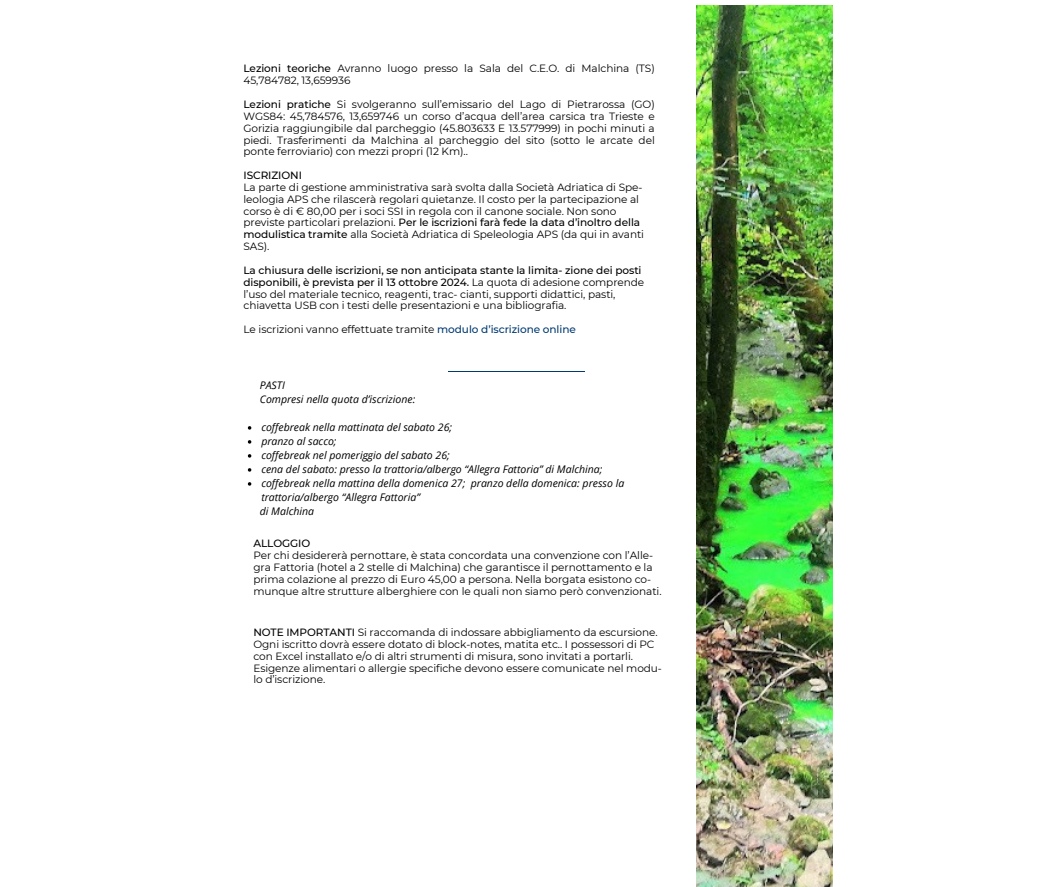
<style>
.page{position:relative;width:1058px;height:887px;background:#fff}
.page>*{position:absolute;margin:0;border:0;box-sizing:border-box;transform-origin:0 0}
.t1{font:10.5px/11.9px "Montserrat";letter-spacing:-.005em;color:#000}
.t2{font:italic 10.5px/14px "Open Sans";color:#000}
.t3{font:500 10.5px "Montserrat";letter-spacing:-.005em;color:#000}
.s1{font-weight:500}
.s2{font-weight:500;color:#003a72}
</style>
<div class="page">
<img style="left:696px;top:5px;width:136px;height:881px">
<hr style="left:448px;top:371px;width:136px;height:1px;background:#003a72">
<p class="t1" style="left:243px;top:62px;width:413px"><span class="s1">Lezioni teoriche</span> Avranno luogo presso la Sala del C.E.O. di Malchina (TS)<br>45,784782, 13,659936</p>
<p class="t1" style="left:243px;top:98px;width:413px;text-align:justify"><span class="s1">Lezioni pratiche</span> Si svolgeranno sull’emissario del Lago di Pietrarossa (GO)<br>WGS84: 45,784576, 13,659746 un corso d’acqua dell’area carsica tra Trieste e Gorizia raggiungibile dal parcheggio (45.803633 E 13.577999) in pochi minuti a piedi. Trasferimenti da Malchina al parcheggio del sito (sotto le arcate del ponte ferroviario) con mezzi propri (12 Km)..</p>
<p class="t3" style="left:243px;top:168px;width:60px">ISCRIZIONI</p>
<p class="t1" style="left:243px;top:181px;width:402px">La parte di gestione amministrativa sarà svolta dalla Società Adriatica di Spe&shy;leologia APS che rilascerà regolari quietanze. Il costo per la partecipazione al corso è di € 80,00 per i soci SSI in regola con il canone sociale. Non sono previste particolari prelazioni. <span class="s1">Per le iscrizioni farà fede la data d’inoltro della modulistica tramite</span> alla Società Adriatica di Speleologia APS (da qui in avanti SAS).</p>
<p class="t1" style="left:243px;top:264px;width:402px"><span class="s1">La chiusura delle iscrizioni, se non anticipata stante la limita- zione dei posti disponibili, è prevista per il 13 ottobre 2024.</span> La quota di adesione comprende l’uso del materiale tecnico, reagenti, trac- cianti, supporti didattici, pasti, chiavetta USB con i testi delle presentazioni e una bibliografia.</p>
<p class="t1" style="left:243px;top:323px;width:334px">Le iscrizioni vanno effettuate tramite <span class="s2">modulo d’iscrizione online</span></p>
<p class="t2" style="left:260px;top:378px;width:157px">PASTI<br>Compresi nella quota d’iscrizione:</p>
<p class="t2" style="left:260px;top:420px;width:366px">coffebreak nella mattinata del sabato 26;<br>pranzo al sacco;<br>coffebreak nel pomeriggio del sabato 26;<br>cena del sabato: presso la trattoria/albergo “Allegra Fattoria” di Malchina; coffebreak nella mattina della domenica 27; pranzo della domenica: presso la trattoria/albergo “Allegra Fattoria”<br>di Malchina</p>
<p class="t3" style="left:253px;top:536px;width:58px">ALLOGGIO</p>
<p class="t1" style="left:253px;top:549px;width:410px">Per chi desidererà pernottare, è stata concordata una convenzione con l’Alle&shy;gra Fattoria (hotel a 2 stelle di Malchina) che garantisce il pernottamento e la prima colazione al prezzo di Euro 45,00 a persona. Nella borgata esistono co&shy;munque altre strutture alberghiere con le quali non siamo però convenzionati.</p>
<p class="t1" style="left:253px;top:626px;width:410px"><span class="s1">NOTE IMPORTANTI</span> Si raccomanda di indossare abbigliamento da escursione.<br>Ogni iscritto dovrà essere dotato di block-notes, matita etc.. I possessori di PC con Excel installato e/o di altri strumenti di misura, sono invitati a portarli.<br>Esigenze alimentari o allergie specifiche devono essere comunicate nel modu&shy;lo d’iscrizione.</p>
</div>
